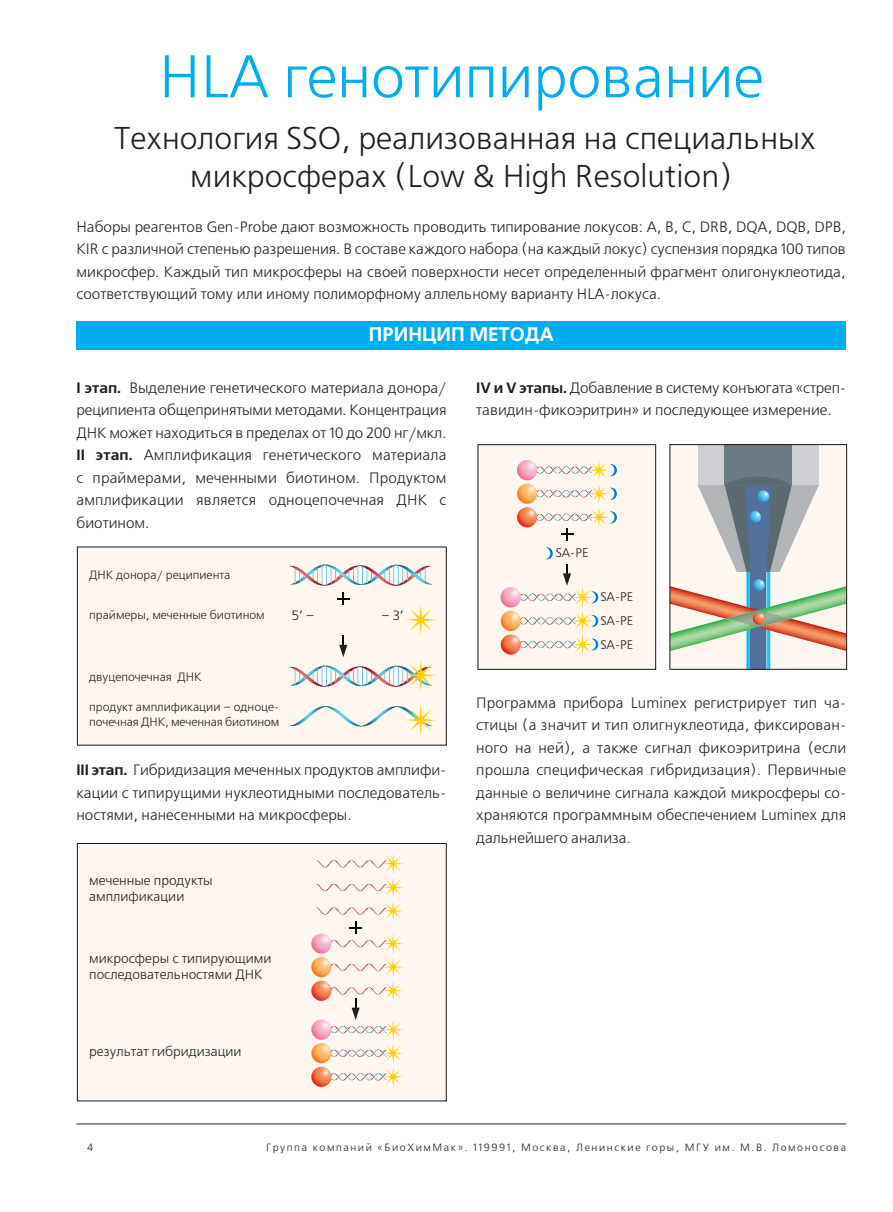
<style>
.page{position:relative;width:893px;height:1212px;background:#fff}
.page>*{position:absolute;margin:0;border:0;box-sizing:border-box;transform-origin:0 0}
.t1{font:60px "Free Set C";color:#00aeef}
.t2{font:31.5px/37.8px "Free Set C";color:#231f20;text-align:center}
.t3{font:700 19.5px "Free Set C";color:#fff}
.t4{font:15px/22.5px "Free Set C";color:#231f20;text-align:justify}
.t5{font:13.5px/16.2px "Free Set C";color:#231f20}
.t6{font:12.45px "Free Set C";color:#231f20}
.t7{font:12px/15.5px "Free Set C";color:#231f20}
.t8{font:10.5px "Free Set C";letter-spacing:.15em;color:#231f20}
.s1{font-weight:700}
</style>
<div class="page">
<svg style="left:669px;top:444px;width:178px;height:226px"></svg>
<svg style="left:477px;top:444px;width:179px;height:226px"></svg>
<div style="left:77px;top:843px;width:370px;height:258px;background:#fef7f0"></div>
<svg style="left:311px;top:933px;width:20px;height:20px"></svg>
<svg style="left:311px;top:957px;width:20px;height:20px"></svg>
<svg style="left:311px;top:981px;width:20px;height:20px"></svg>
<svg style="left:311px;top:1019px;width:20px;height:21px"></svg>
<svg style="left:311px;top:1043px;width:20px;height:20px"></svg>
<svg style="left:311px;top:1067px;width:20px;height:20px"></svg>
<svg style="left:316px;top:853px;width:88px;height:234px"></svg>
<div style="left:77px;top:546px;width:370px;height:200px;background:#fef7f0"></div>
<svg style="left:290px;top:704px;width:146px;height:32px"></svg>
<svg style="left:289px;top:564px;width:147px;height:127px"></svg>
<hr style="left:77px;top:1124px;width:769px;height:1px;background:#231f20">
<div style="left:77px;top:321px;width:769px;height:28px;background:#00aeef"></div>
<h1 class="t1" style="left:159px;top:41px;width:607px">HLA генотипирование</h1>
<h2 class="t2" style="left:114px;top:120px;width:703px">Технология SSO, реализованная на специальных микросферах (Low &amp; High Resolution)</h2>
<p class="t4" style="left:77px;top:215px;width:771px">Наборы реагентов Gen-Probe дают возможность проводить типирование локусов: А, B, C, DRB, DQA, DQB, DPB, KIR с различной степенью разрешения. В составе каждого набора (на каждый локус) суспензия порядка 100 типов микросфер. Каждый тип микросферы на своей поверхности несет определенный фрагмент олигонуклеотида, соответствующий тому или иному полиморфному аллельному варианту HLA-локуса.</p>
<h3 class="t3" style="left:369px;top:323px;width:187px">ПРИНЦИП МЕТОДА</h3>
<p class="t4" style="left:77px;top:376px;width:371px"><span class="s1">I этап.</span> Выделение генетического материала донора/ реципиента общепринятыми методами. Концентрация ДНК может находиться в пределах от 10 до 200 нг/мкл.<br><span class="s1">II этап.</span> Амплификация генетического материала с праймерами, меченными биотином. Продуктом амплификации является одноцепочечная ДНК с биотином.</p>
<p class="t7" style="left:89px;top:567px;width:143px">ДНК донора/ реципиента</p>
<p class="t7" style="left:89px;top:607px;width:177px">праймеры, меченные биотином</p>
<p class="t5" style="left:292px;top:607px;width:24px">5’ –</p>
<p class="t5" style="left:381px;top:607px;width:24px">– 3’</p>
<p class="t7" style="left:89px;top:669px;width:114px">двуцепочечная ДНК</p>
<p class="t7" style="left:89px;top:699px;width:192px">продукт амплификации – одноце&shy;почечная ДНК, меченная биотином</p>
<p class="t4" style="left:77px;top:759px;width:371px"><span class="s1">III этап.</span> Гибридизация меченных продуктов амплифи&shy;кации с типирущими нуклеотидными последователь&shy;ностями, нанесенными на микросферы.</p>
<p class="t5" style="left:89px;top:872px;width:125px">меченные продукты амплификации</p>
<p class="t5" style="left:89px;top:950px;width:184px">микросферы с типирующими последовательностями ДНК</p>
<p class="t5" style="left:89px;top:1043px;width:154px">результат гибридизации</p>
<p class="t4" style="left:476px;top:376px;width:371px"><span class="s1">IV и V этапы.</span> Добавление в систему конъюгата «стреп&shy;тавидин-фикоэритрин» и последующее измерение.</p>
<p class="t6" style="left:556px;top:546px;width:34px">SA-PE</p>
<p class="t6" style="left:600px;top:589px;width:34px">SA-PE</p>
<p class="t6" style="left:600px;top:637px;width:34px">SA-PE</p>
<p class="t6" style="left:600px;top:613px;width:34px">SA-PE</p>
<p class="t4" style="left:476px;top:691px;width:372px">Программа прибора Luminex регистрирует тип ча&shy;стицы (а значит и тип олигнуклеотида, фиксирован&shy;ного на ней), а также сигнал фикоэритрина (если прошла специфическая гибридизация). Первичные данные о величине сигнала каждой микросферы со&shy;храняются программным обеспечением Luminex для дальнейшего анализа.</p>
<p class="t8" style="left:87px;top:1141px;width:8px">4</p>
<p class="t8" style="left:266px;top:1141px;width:581px">Группа компаний «БиоХимМак». 119991, Москва, Ленинские горы, МГУ им. М.В. Ломоносова</p>
</div>
